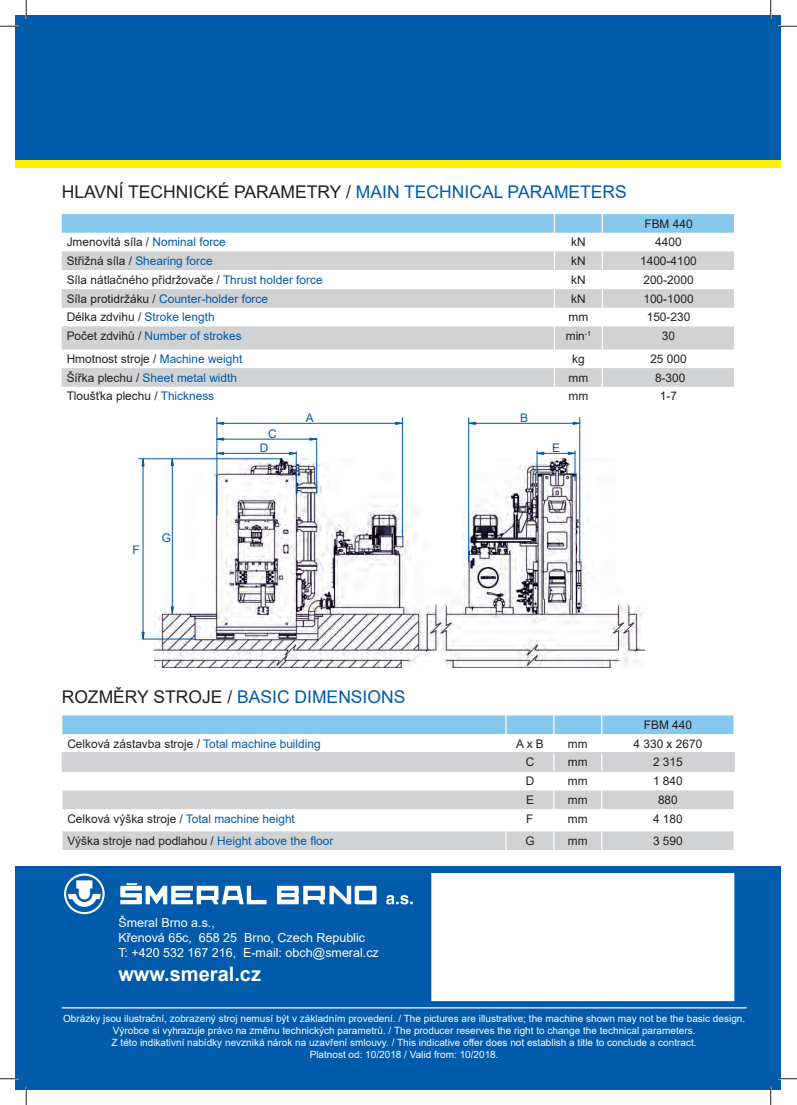
<style>
.page{position:relative;width:797px;height:1105px;background:#fff}
.page>*{position:absolute;margin:0;border:0;box-sizing:border-box;transform-origin:0 0}
.t1{font:700 20px "Arial";color:#fff}
.t2{font:17.5px "Arial";color:#231f20}
.t3{font:17.5px "Arial";color:#015aaa}
.t4{font:12.5px/15px "Arial";color:#fff}
.t5{font:11.88px "Arial";color:#231f20}
.t6{font:11.88px "Arial";color:#015aaa}
.t7{font:10px/12px "Arial";color:#fff;text-align:center}
.s1{color:#015aaa}
.s2{color:#231f20}
</style>
<div class="page">
<img style="left:155px;top:459px;width:489px;height:209px">
<div style="left:16px;top:866px;width:765px;height:223px;background:#015aaa"></div>
<div style="left:16px;top:16px;width:765px;height:152px;background:#015aaa"></div>
<svg style="left:62px;top:214px;width:673px;height:173px"></svg>
<svg style="left:62px;top:715px;width:672px;height:135px"></svg>
<hr style="left:62px;top:771px;width:672px;height:1px;background:#d1d2d4">
<div style="left:432px;top:874px;width:301px;height:126px;background:#fff"></div>
<div style="left:431px;top:873px;width:303px;height:128px;border:1px solid #fff"></div>
<svg style="left:64px;top:873px;width:41px;height:41px"></svg>
<svg style="left:386px;top:895px;width:27px;height:9px"></svg>
<svg style="left:120px;top:883px;width:146px;height:21px"></svg>
<svg style="left:277px;top:886px;width:99px;height:18px"></svg>
<div style="left:16px;top:160px;width:765px;height:8px;background:#fff101"></div>
<hr style="left:62px;top:1007px;width:684px;height:1px;background:#fff">
<hr style="left:139px;top:458px;width:142px;height:1px;background:#015aaa">
<hr style="left:143px;top:639px;width:52px;height:1px;background:#015aaa">
<svg style="left:216px;top:437px;width:8px;height:4px"></svg>
<svg style="left:469px;top:422px;width:7px;height:3px"></svg>
<svg style="left:309px;top:437px;width:9px;height:4px"></svg>
<svg style="left:572px;top:422px;width:9px;height:3px"></svg>
<hr style="left:217px;top:439px;width:100px;height:1px;background:#015aaa">
<hr style="left:468px;top:423px;width:111px;height:1px;background:#015aaa">
<hr style="left:316px;top:438px;width:1px;height:55px;background:#015aaa">
<hr style="left:579px;top:418px;width:1px;height:146px;background:#015aaa">
<hr style="left:217px;top:417px;width:1px;height:98px;background:#015aaa">
<hr style="left:468px;top:418px;width:1px;height:144px;background:#015aaa">
<hr style="left:143px;top:459px;width:1px;height:180px;background:#015aaa">
<hr style="left:172px;top:459px;width:1px;height:155px;background:#015aaa">
<svg style="left:141px;top:458px;width:4px;height:9px"></svg>
<svg style="left:171px;top:458px;width:3px;height:8px"></svg>
<svg style="left:141px;top:632px;width:4px;height:8px"></svg>
<svg style="left:171px;top:606px;width:3px;height:11px"></svg>
<svg style="left:216px;top:452px;width:8px;height:3px"></svg>
<svg style="left:289px;top:452px;width:7px;height:3px"></svg>
<hr style="left:217px;top:453px;width:79px;height:1px;background:#015aaa">
<hr style="left:296px;top:452px;width:1px;height:41px;background:#015aaa">
<hr style="left:537px;top:453px;width:38px;height:1px;background:#015aaa">
<svg style="left:533px;top:451px;width:11px;height:29px"></svg>
<svg style="left:567px;top:451px;width:11px;height:29px"></svg>
<svg style="left:216px;top:422px;width:8px;height:3px"></svg>
<svg style="left:395px;top:422px;width:7px;height:3px"></svg>
<hr style="left:217px;top:423px;width:185px;height:1px;background:#015aaa">
<hr style="left:402px;top:418px;width:1px;height:119px;background:#015aaa">
<svg style="left:0;top:25px;width:19px;height:2px"></svg>
<svg style="left:778px;top:25px;width:19px;height:2px"></svg>
<svg style="left:0;top:1078px;width:19px;height:1px"></svg>
<svg style="left:778px;top:1078px;width:19px;height:1px"></svg>
<svg style="left:25px;top:0;width:2px;height:19px"></svg>
<svg style="left:25px;top:1086px;width:2px;height:19px"></svg>
<svg style="left:770px;top:0;width:1px;height:19px"></svg>
<svg style="left:770px;top:1086px;width:1px;height:19px"></svg>
<h2 class="t2" style="left:62px;top:183px;width:566px">HLAVNÍ TECHNICKÉ PARAMETRY / <span class="s1">MAIN TECHNICAL PARAMETERS</span></h2>
<p class="t5" style="left:644px;top:217px;width:50px">FBM 440</p>
<p class="t5" style="left:67px;top:236px;width:161px">Jmenovitá síla / <span class="s1">Nominal force</span></p>
<p class="t5" style="left:571px;top:236px;width:16px">kN</p>
<p class="t5" style="left:655px;top:236px;width:28px">4400</p>
<p class="t6" style="left:67px;top:254px;width:147px"><span class="s2">Střižná síla /</span> Shearing force</p>
<p class="t5" style="left:571px;top:254px;width:16px">kN</p>
<p class="t5" style="left:640px;top:254px;width:58px">1400-4100</p>
<p class="t5" style="left:67px;top:273px;width:257px">Síla nátlačného přidržovače / <span class="s1">Thrust holder force</span></p>
<p class="t5" style="left:571px;top:273px;width:16px">kN</p>
<p class="t5" style="left:643px;top:273px;width:52px">200-2000</p>
<p class="t6" style="left:67px;top:292px;width:203px"><span class="s2">Síla protidržáku /</span> Counter-holder force</p>
<p class="t5" style="left:571px;top:292px;width:16px">kN</p>
<p class="t5" style="left:643px;top:292px;width:52px">100-1000</p>
<p class="t5" style="left:67px;top:311px;width:149px">Délka zdvihu / <span class="s1">Stroke length</span></p>
<p class="t5" style="left:568px;top:311px;width:21px">mm</p>
<p class="t5" style="left:646px;top:311px;width:45px">150-230</p>
<p class="t6" style="left:67px;top:329px;width:176px"><span class="s2">Počet zdvihů /</span> Number of strokes</p>
<p class="t5" style="left:565px;top:329px;width:27px">min<sup>-1</sup></p>
<p class="t5" style="left:662px;top:329px;width:15px">30</p>
<p class="t5" style="left:67px;top:352px;width:177px">Hmotnost stroje / <span class="s1">Machine weight</span></p>
<p class="t5" style="left:572px;top:352px;width:14px">kg</p>
<p class="t5" style="left:650px;top:352px;width:38px">25 000</p>
<p class="t6" style="left:67px;top:371px;width:172px"><span class="s2">Šířka plechu /</span> Sheet metal width</p>
<p class="t5" style="left:568px;top:371px;width:21px">mm</p>
<p class="t5" style="left:655px;top:371px;width:32px">8-300</p>
<p class="t5" style="left:67px;top:390px;width:149px">Tloušťka plechu / <span class="s1">Thickness</span></p>
<p class="t5" style="left:568px;top:390px;width:21px">mm</p>
<p class="t5" style="left:660px;top:390px;width:19px">1-7</p>
<p class="t6" style="left:132px;top:543px;width:9px">F</p>
<p class="t6" style="left:162px;top:531px;width:11px">G</p>
<p class="t6" style="left:268px;top:427px;width:10px">C</p>
<p class="t6" style="left:260px;top:441px;width:10px">D</p>
<p class="t6" style="left:306px;top:411px;width:9px">A</p>
<h2 class="t3" style="left:62px;top:687px;width:345px"><span class="s2">ROZMĚRY STROJE /</span> BASIC DIMENSIONS</h2>
<p class="t6" style="left:520px;top:411px;width:9px">B</p>
<p class="t6" style="left:552px;top:441px;width:9px">E</p>
<p class="t5" style="left:644px;top:718px;width:50px">FBM 440</p>
<p class="t5" style="left:67px;top:737px;width:255px">Celková zástavba stroje / <span class="s1">Total machine building</span></p>
<p class="t5" style="left:516px;top:737px;width:29px">A x B</p>
<p class="t5" style="left:568px;top:737px;width:21px">mm</p>
<p class="t5" style="left:633px;top:737px;width:70px">4 330 x 2670</p>
<p class="t5" style="left:525px;top:756px;width:10px">C</p>
<p class="t5" style="left:568px;top:756px;width:21px">mm</p>
<p class="t5" style="left:653px;top:756px;width:31px">2 315</p>
<p class="t5" style="left:525px;top:774px;width:10px">D</p>
<p class="t5" style="left:568px;top:774px;width:21px">mm</p>
<p class="t5" style="left:653px;top:774px;width:31px">1 840</p>
<p class="t5" style="left:526px;top:793px;width:9px">E</p>
<p class="t5" style="left:568px;top:793px;width:21px">mm</p>
<p class="t5" style="left:658px;top:793px;width:21px">880</p>
<p class="t5" style="left:67px;top:812px;width:229px">Celková výška stroje / <span class="s1">Total machine height</span></p>
<p class="t5" style="left:526px;top:812px;width:9px">F</p>
<p class="t5" style="left:568px;top:812px;width:21px">mm</p>
<p class="t5" style="left:653px;top:812px;width:31px">4 180</p>
<p class="t5" style="left:67px;top:834px;width:268px">Výška stroje nad podlahou / <span class="s1">Height above the floor</span></p>
<p class="t5" style="left:525px;top:834px;width:11px">G</p>
<p class="t5" style="left:568px;top:834px;width:21px">mm</p>
<p class="t5" style="left:653px;top:834px;width:31px">3 590</p>
<p class="t4" style="left:118px;top:915px;width:262px">Šmeral Brno a.s.,<br>Křenová 65c, 658 25 Brno, Czech Republic<br>T: +420 532 167 216, E-mail: obch@smeral.cz</p>
<h1 class="t1" style="left:118px;top:963px;width:144px">www.smeral.cz</h1>
<p class="t7" style="left:63px;top:1012px;width:683px">Obrázky jsou ilustrační, zobrazený stroj nemusí být v základním provedení. / The pictures are illustrative; the machine shown may not be the basic design.<br>Výrobce si vyhrazuje právo na změnu technických parametrů. / The producer reserves the right to change the technical parameters.<br>Z této indikativní nabídky nevzniká nárok na uzavření smlouvy. / This indicative offer does not establish a title to conclude a contract.<br>Platnost od: 10/2018 / Valid from: 10/2018.</p>
</div>
